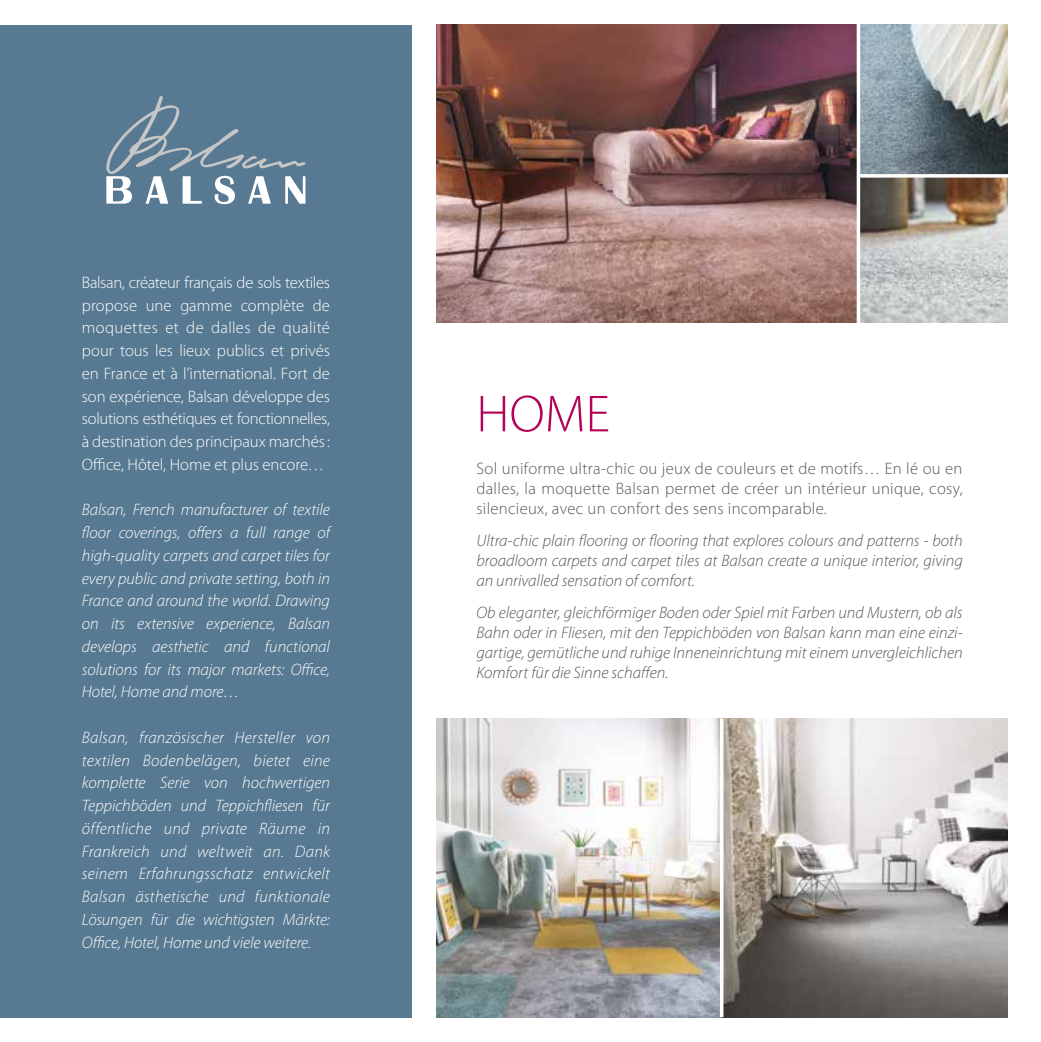
<style>
.page{position:relative;width:1041px;height:1042px;background:#fff}
.page>*{position:absolute;margin:0;border:0;box-sizing:border-box;transform-origin:0 0}
.t1{font:300 52.5px "Myriad Pro";color:#b50156}
.t2{font:italic 300 16.62px/22.8px "Myriad Pro";letter-spacing:-.005em;color:#fff;text-align:justify}
.t3{font:italic 300 16.62px/19.9px "Myriad Pro";color:#575756;text-align:justify}
.t4{font:300 16.62px/22.8px "Myriad Pro";color:#fff;text-align:justify}
.t5{font:300 16.62px/19.9px "Myriad Pro";letter-spacing:.02em;color:#575756;text-align:justify}
</style>
<div class="page">
<img style="left:436px;top:718px;width:571px;height:299px">
<div style="left:0;top:25px;width:412px;height:992px;background:#577991"></div>
<svg style="left:106px;top:96px;width:200px;height:108px"></svg>
<img style="left:436px;top:25px;width:420px;height:297px">
<img style="left:860px;top:25px;width:147px;height:149px">
<img style="left:860px;top:178px;width:147px;height:144px">
<svg style="left:860px;top:174px;width:148px;height:4px"></svg>
<svg style="left:856px;top:24px;width:1px;height:299px"></svg>
<hr style="left:720px;top:718px;width:3px;height:299px;background:#fff">
<p class="t4" style="left:82px;top:271px;width:250px">Balsan, créateur français de sols textiles propose une gamme complète de moquettes et de dalles de qualité pour tous les lieux publics et privés en France et à l’international. Fort de son expérience, Balsan développe des solutions esthétiques et fonctionnelles, à destination des principaux marchés:<br>Office, Hôtel, Home et plus encore…</p>
<p class="t2" style="left:82px;top:498px;width:250px">Balsan, French manufacturer of textile floor coverings, offers a full range of high-quality carpets and carpet tiles for every public and private setting, both in France and around the world. Drawing on its extensive experience, Balsan develops aesthetic and functional solutions for its major markets: Office, Hotel, Home and more…</p>
<p class="t2" style="left:82px;top:726px;width:250px">Balsan, französischer Hersteller von textilen Bodenbelägen, bietet eine komplette Serie von hochwertigen Teppichböden und Teppichfliesen für öffentliche und private Räume in Frankreich und weltweit an. Dank seinem Erfahrungsschatz entwickelt Balsan ästhetische und funktionale Lösungen für die wichtigsten Märkte:<br>Office, Hotel, Home und viele weitere.</p>
<h1 class="t1" style="left:476px;top:382px;width:135px">HOME</h1>
<p class="t5" style="left:476px;top:458px;width:488px">Sol uniforme ultra-chic ou jeux de couleurs et de motifs… En lé ou en dalles, la moquette Balsan permet de créer un intérieur unique, cosy, silencieux, avec un confort des sens incomparable.</p>
<p class="t3" style="left:476px;top:530px;width:488px">Ultra-chic plain flooring or flooring that explores colours and patterns - both broadloom carpets and carpet tiles at Balsan create a unique interior, giving an unrivalled sensation of comfort.</p>
<p class="t3" style="left:476px;top:602px;width:488px">Ob eleganter, gleichförmiger Boden oder Spiel mit Farben und Mustern, ob als Bahn oder in Fliesen, mit den Teppichböden von Balsan kann man eine einzi&shy;gartige, gemütliche und ruhige Inneneinrichtung mit einem unvergleichlichen Komfort für die Sinne schaffen.</p>
</div>
